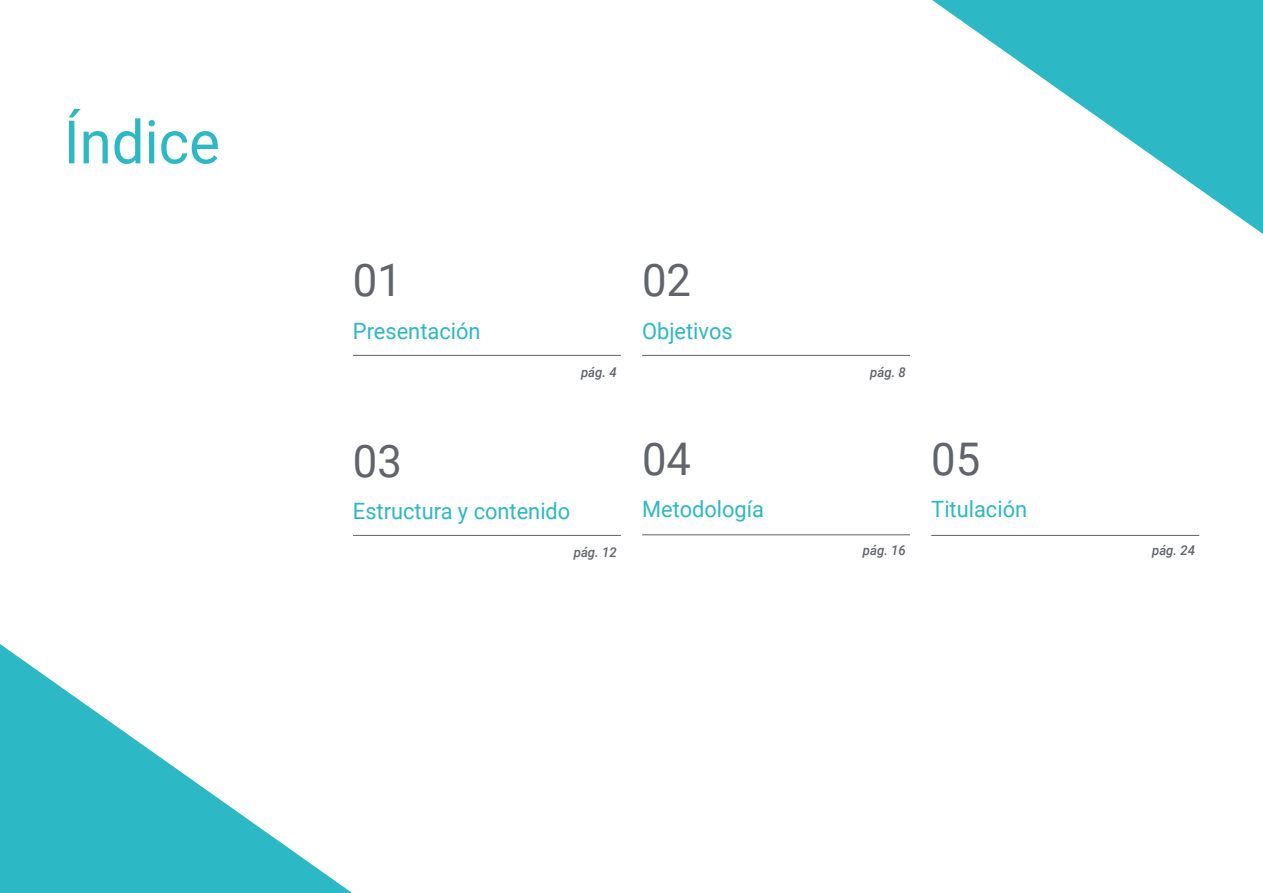
<style>
.page{position:relative;width:1263px;height:893px;background:#fff}
.page>*{position:absolute;margin:0;border:0;box-sizing:border-box;transform-origin:0 0}
.t1{font:60px "Roboto";color:#2db8c5}
.t2{font:45px "Roboto";color:#61646a}
.t3{font:22.5px "Roboto";color:#2db8c5}
.t4{font:italic 500 13.5px "Roboto";color:#61646a}
</style>
<div class="page">
<hr style="left:353px;top:355px;width:268px;height:1px;background:#61646a">
<hr style="left:642px;top:534px;width:268px;height:1px;background:#61646a">
<hr style="left:642px;top:355px;width:268px;height:1px;background:#61646a">
<hr style="left:931px;top:535px;width:268px;height:1px;background:#61646a">
<hr style="left:353px;top:535px;width:268px;height:1px;background:#61646a">
<svg style="left:0;top:644px;width:352px;height:249px"></svg>
<svg style="left:932px;top:0;width:331px;height:234px"></svg>
<h1 class="t1" style="left:64px;top:100px;width:158px">Índice</h1>
<h2 class="t2" style="left:353px;top:249px;width:51px">01</h2>
<h2 class="t2" style="left:642px;top:249px;width:51px">02</h2>
<p class="t3" style="left:353px;top:315px;width:129px">Presentación</p>
<p class="t4" style="left:581px;top:362px;width:37px">pág. 4</p>
<p class="t3" style="left:642px;top:315px;width:92px">Objetivos</p>
<p class="t4" style="left:870px;top:362px;width:37px">pág. 8</p>
<h2 class="t2" style="left:642px;top:427px;width:51px">04</h2>
<h2 class="t2" style="left:353px;top:429px;width:51px">03</h2>
<h2 class="t2" style="left:931px;top:428px;width:51px">05</h2>
<p class="t3" style="left:353px;top:495px;width:219px">Estructura y contenido</p>
<p class="t3" style="left:642px;top:493px;width:123px">Metodología</p>
<p class="t3" style="left:931px;top:493px;width:97px">Titulación</p>
<p class="t4" style="left:863px;top:541px;width:44px">pág. 16</p>
<p class="t4" style="left:574px;top:542px;width:44px">pág. 12</p>
<p class="t4" style="left:1152px;top:541px;width:44px">pág. 24</p>
</div>
